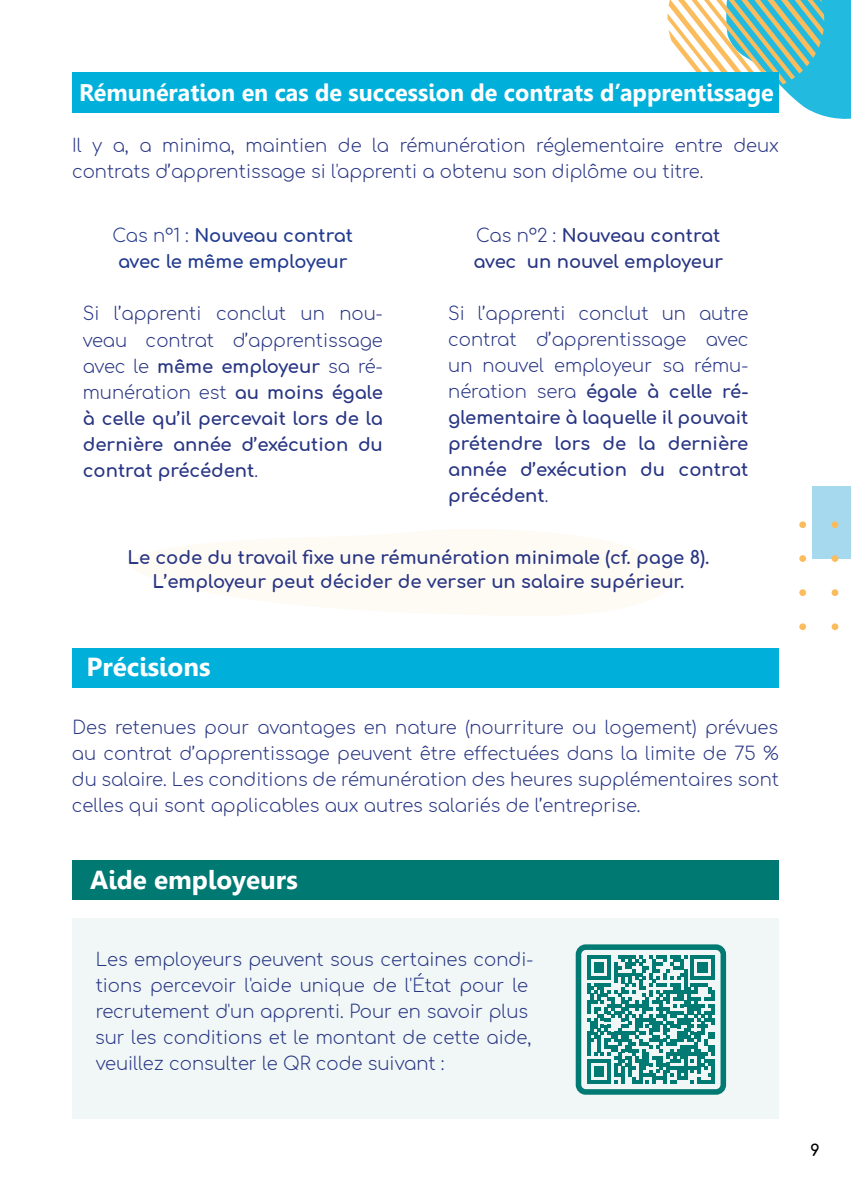
<style>
.page{position:relative;width:851px;height:1191px;background:#fff}
.page>*{position:absolute;margin:0;border:0;box-sizing:border-box;transform-origin:0 0}
.t1{font:700 26px "Leelawadee";color:#fff}
.t2{font:700 24px "Leelawadee";color:#fff}
.t3{font:300 18px/26px "Comfortaa";color:#283583}
.t4{font:700 18px/26px "Comfortaa";color:#283583;text-align:justify}
.t5{font:700 18px/26px "Comfortaa";color:#213a8f;text-align:center}
.t6{font:700 16px "Comfortaa";color:#000}
.s1{font-weight:300}
</style>
<div class="page">
<svg style="left:667px;top:0;width:183px;height:119px"></svg>
<div style="left:812px;top:486px;width:38px;height:72px;background:#a6d9ee"></div>
<div style="left:831px;top:522px;width:7px;height:6px;background:#fabc5d;border-radius:50%"></div>
<div style="left:831px;top:555px;width:7px;height:7px;background:#fabc5d;border-radius:50%"></div>
<div style="left:831px;top:589px;width:7px;height:7px;background:#fabc5d;border-radius:50%"></div>
<div style="left:831px;top:623px;width:7px;height:7px;background:#fabc5d;border-radius:50%"></div>
<div style="left:799px;top:522px;width:7px;height:6px;background:#fabc5d;border-radius:50%"></div>
<div style="left:799px;top:555px;width:7px;height:7px;background:#fabc5d;border-radius:50%"></div>
<div style="left:799px;top:589px;width:7px;height:7px;background:#fabc5d;border-radius:50%"></div>
<div style="left:799px;top:623px;width:7px;height:7px;background:#fabc5d;border-radius:50%"></div>
<svg style="left:129px;top:529px;width:546px;height:87px;fill:#fefaf4"></svg>
<div style="left:72px;top:918px;width:706px;height:200px;background:#f0f7f6"></div>
<div style="left:72px;top:648px;width:706px;height:40px;background:#00b0db"></div>
<div style="left:72px;top:72px;width:706px;height:41px;background:#00b0db"></div>
<div style="left:72px;top:860px;width:706px;height:40px;background:#007973"></div>
<svg style="left:587px;top:955px;width:127px;height:128px"></svg>
<hr style="left:711px;top:1059px;width:3px;height:24px;background:#017a73">
<div style="left:575px;top:944px;width:151px;height:150px;border:6px solid #017a73;border-radius:7px"></div>
<h2 class="t2" style="left:79px;top:79px;width:696px">Rémunération en cas de succession de contrats d’apprentissage</h2>
<p class="t3" style="left:72px;top:130px;width:708px">Il y a, a minima, maintien de la rémunération réglementaire entre deux contrats d’apprentissage si l'apprenti a obtenu son diplôme ou titre.</p>
<p class="t5" style="left:112px;top:220px;width:242px"><span class="s1">Cas n°1 :</span> Nouveau contrat avec le même employeur</p>
<p class="t4" style="left:83px;top:298px;width:302px"><span class="s1">Si l’apprenti conclut un nou&shy;veau contrat d’apprentissage avec le</span> même employeur <span class="s1">sa ré&shy;munération est</span> au moins égale à celle qu’il percevait lors de la dernière année d’exécution du contrat précédent<span class="s1">.</span></p>
<p class="t4" style="left:473px;top:220px;width:251px"><span class="s1">Cas n°2 :</span> Nouveau contrat avec un nouvel employeur</p>
<p class="t4" style="left:448px;top:298px;width:302px"><span class="s1">Si l’apprenti conclut un autre contrat d’apprentissage avec un nouvel employeur sa rému&shy;nération sera</span> égale à celle ré&shy;glementaire à laquelle il pouvait prétendre lors de la dernière année d’exécution du contrat précédent<span class="s1">.</span></p>
<p class="t4" style="left:127px;top:543px;width:583px;line-height:24px;text-align:center">Le code du travail fixe une rémunération minimale (cf. page 8).<br>L’employeur peut décider de verser un salaire supérieur.</p>
<h1 class="t1" style="left:87px;top:652px;width:125px">Précisions</h1>
<p class="t3" style="left:72px;top:712px;width:708px;text-align:justify">Des retenues pour avantages en nature (nourriture ou logement) prévues au contrat d’apprentissage peuvent être effectuées dans la limite de 75 % du salaire. Les conditions de rémunération des heures supplémentaires sont celles qui sont applicables aux autres salariés de l’entreprise.</p>
<h1 class="t1" style="left:90px;top:865px;width:209px">Aide employeurs</h1>
<p class="t3" style="left:95px;top:944px;width:440px">Les employeurs peuvent sous certaines condi&shy;tions percevoir l'aide unique de l'État pour le recrutement d'un apprenti. Pour en savoir plus sur les conditions et le montant de cette aide, veuillez consulter le QR code suivant :</p>
<p class="t6" style="left:810px;top:1135px;width:11px">9</p>
</div>
